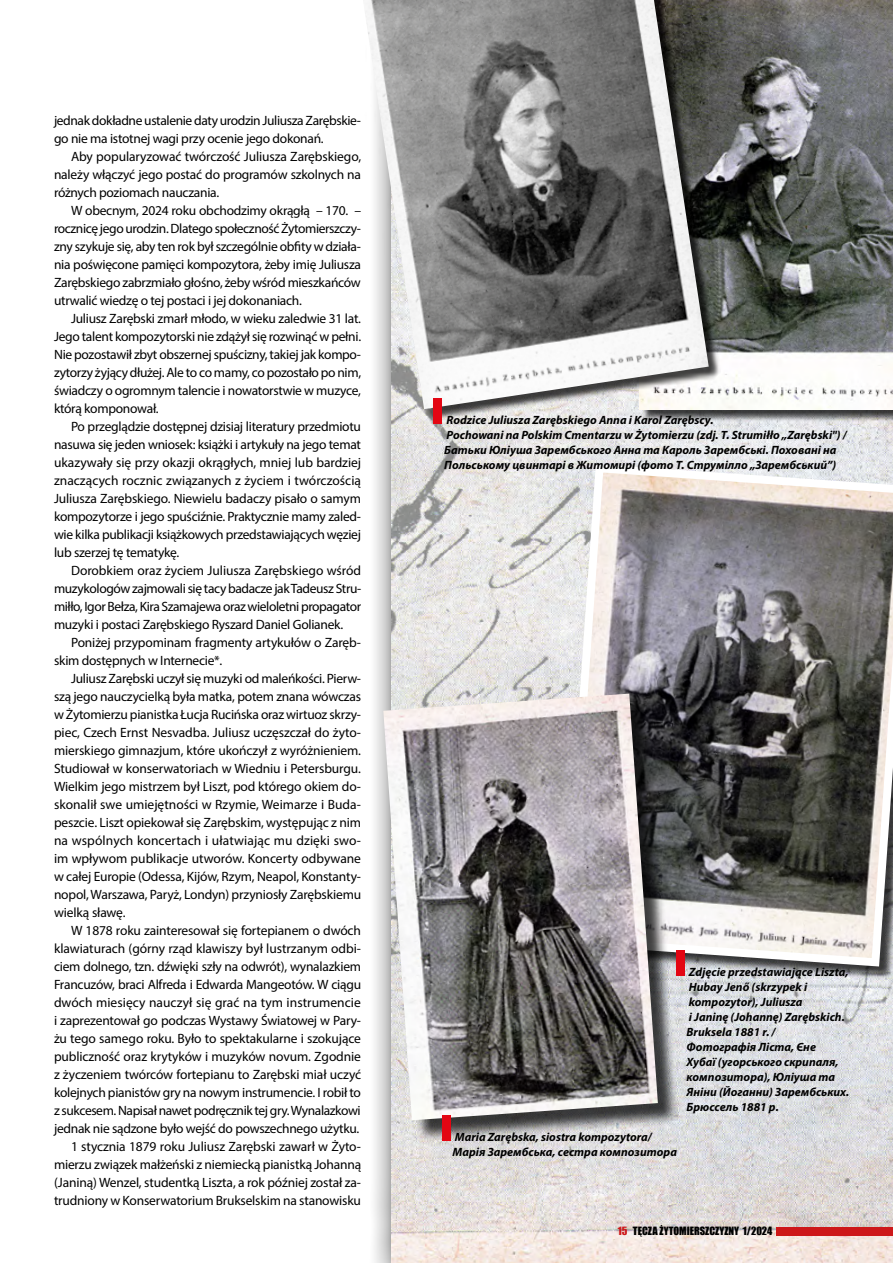
<style>
.page{position:relative;width:893px;height:1263px;background:#fff}
.page>*{position:absolute;margin:0;border:0;box-sizing:border-box;transform-origin:0 0}
.t1{font:13.5px/18px "Myriad Pro";letter-spacing:-.02em;color:#000;text-align:justify}
.t2{font:italic 700 12px/15px "Myriad Pro";color:#000}
.t3{font:10.5px "Impact";color:#000}
.s1{color:#cd1719}
</style>
<div class="page">
<svg style="left:374px;top:421px;width:17px;height:842px"></svg>
<img style="left:391px;top:421px;width:502px;height:842px">
<img style="left:721px;top:0;width:172px;height:409px">
<div style="left:363px;top:0;width:358px;height:421px;background:#000;opacity:.75"></div>
<img style="left:363px;top:0;width:346px;height:409px">
<svg style="left:558px;top:460px;width:335px;height:511px;background:#878585"></svg>
<div style="left:387px;top:697px;width:292px;height:445px;background:#000;opacity:.75"></div>
<img style="left:383px;top:694px;width:275px;height:426px">
<div style="left:442px;top:1115px;width:9px;height:26px;background:#e30613"></div>
<div style="left:676px;top:951px;width:9px;height:25px;background:#e30613"></div>
<div style="left:434px;top:399px;width:8px;height:25px;background:#e30613"></div>
<div style="left:776px;top:1227px;width:117px;height:8px;background:#cd1719"></div>
<p class="t1" style="left:54px;top:111px;width:309px">jednak dokładne ustalenie daty urodzin Juliusza Zarębskie&shy;go nie ma istotnej wagi przy ocenie jego dokonań.</p>
<p class="t1" style="left:54px;top:147px;width:309px;text-indent:17px">Aby popularyzować twórczość Juliusza Zarębskiego, należy włączyć jego postać do programów szkolnych na różnych poziomach nauczania.</p>
<p class="t1" style="left:54px;top:201px;width:309px;text-indent:17px">W obecnym, 2024 roku obchodzimy okrągłą – 170. – rocznicę jego urodzin. Dlatego społeczność Żytomierszczy&shy;zny szykuje się, aby ten rok był szczególnie obfity w działa&shy;nia poświęcone pamięci kompozytora, żeby imię Juliusza Zarębskiego zabrzmiało głośno, żeby wśród mieszkańców utrwalić wiedzę o tej postaci i jej dokonaniach.</p>
<p class="t1" style="left:54px;top:309px;width:309px;text-indent:17px">Juliusz Zarębski zmarł młodo, w wieku zaledwie 31 lat.<br>Jego talent kompozytorski nie zdążył się rozwinąć w pełni.<br>Nie pozostawił zbyt obszernej spuścizny, takiej jak kompo&shy;zytorzy żyjący dłużej. Ale to co mamy, co pozostało po nim, świadczy o ogromnym talencie i nowatorstwie w muzyce, którą komponował.</p>
<p class="t1" style="left:54px;top:417px;width:309px;text-indent:17px">Po przeglądzie dostępnej dzisiaj literatury przedmiotu nasuwa się jeden wniosek: książki i artykuły na jego temat ukazywały się przy okazji okrągłych, mniej lub bardziej znaczących rocznic związanych z życiem i twórczością Juliusza Zarębskiego. Niewielu badaczy pisało o samym kompozytorze i jego spuściźnie. Praktycznie mamy zaled&shy;wie kilka publikacji książkowych przedstawiających węziej lub szerzej tę tematykę.</p>
<p class="t1" style="left:54px;top:561px;width:309px;text-indent:17px">Dorobkiem oraz życiem Juliusza Zarębskiego wśród muzykologów zajmowali się tacy badacze jak Tadeusz Stru&shy;miłło, Igor Bełza, Kira Szamajewa oraz wieloletni propagator muzyki i postaci Zarębskiego Ryszard Daniel Golianek.</p>
<p class="t1" style="left:54px;top:633px;width:309px;text-indent:17px">Poniżej przypominam fragmenty artykułów o Zaręb&shy;skim dostępnych w Internecie*.</p>
<p class="t1" style="left:54px;top:669px;width:309px;text-indent:17px">Juliusz Zarębski uczył się muzyki od maleńkości. Pierw&shy;szą jego nauczycielką była matka, potem znana wówczas w Żytomierzu pianistka Łucja Rucińska oraz wirtuoz skrzy&shy;piec, Czech Ernst Nesvadba. Juliusz uczęszczał do żyto&shy;mierskiego gimnazjum, które ukończył z wyróżnieniem.<br>Studiował w konserwatoriach w Wiedniu i Petersburgu.<br>Wielkim jego mistrzem był Liszt, pod którego okiem do&shy;skonalił swe umiejętności w Rzymie, Weimarze i Buda&shy;peszcie. Liszt opiekował się Zarębskim, występując z nim na wspólnych koncertach i ułatwiając mu dzięki swo&shy;im wpływom publikacje utworów. Koncerty odbywane w całej Europie (Odessa, Kijów, Rzym, Neapol, Konstanty&shy;nopol, Warszawa, Paryż, Londyn) przyniosły Zarębskiemu wielką sławę.</p>
<p class="t1" style="left:54px;top:921px;width:309px;text-align:right">W 1878 roku zainteresował się fortepianem o dwóch klawiaturach (górny rząd klawiszy był lustrzanym odbi&shy;ciem dolnego, tzn. dźwięki szły na odwrót), wynalazkiem Francuzów, braci Alfreda i Edwarda Mangeotów. W ciągu dwóch miesięcy nauczył się grać na tym instrumencie i zaprezentował go podczas Wystawy Światowej w Pary&shy;żu tego samego roku. Było to spektakularne i szokujące publiczność oraz krytyków i muzyków novum. Zgodnie z życzeniem twórców fortepianu to Zarębski miał uczyć kolejnych pianistów gry na nowym instrumencie. I robił to z sukcesem. Napisał nawet podręcznik tej gry. Wynalazkowi jednak nie sądzone było wejść do powszechnego użytku.<br>1 stycznia 1879 roku Juliusz Zarębski zawarł w Żyto&shy;mierzu związek małżeński z niemiecką pianistką Johanną (Janiną) Wenzel, studentką Liszta, a rok później został za&shy;trudniony w Konserwatorium Brukselskim na stanowisku</p>
<p class="t2" style="left:444px;top:412px;width:404px">Rodzice Juliusza Zarębskiego Anna i Karol Zarębscy.<br>Pochowani na Polskim Cmentarzu w Żytomierzu (zdj. T. Strumiłło „Zarębski") / Батьки Юліуша Зарембського Анна та Кароль Зарембські. Поховані на Польському цвинтарі в Житомирі (фото Т. Струмілло „Зарембський”)</p>
<p class="t2" style="left:453px;top:1129px;width:226px">Maria Zarębska, siostra kompozytora/<br>Марія Зарембська, сестра композитора</p>
<p class="t2" style="left:687px;top:964px;width:164px">Zdjęcie przedstawiające Liszta,<br>Hubay Jenő (skrzypek i kompozytor), Juliusza<br>i Janinę (Johannę) Zarębskich.<br>Bruksela 1881 r. /<br>Фотографія Ліста, Єне<br>Хубаї (угорського скрипаля, композитора), Юліуша та<br>Яніни (Йоганни) Зарембських.<br>Брюссель 1881 р.</p>
<p class="t3" style="left:618px;top:1223px;width:156px"><span class="s1">15</span> TĘCZA ŻYTOMIERSZCZYZNY 1/2024</p>
</div>
